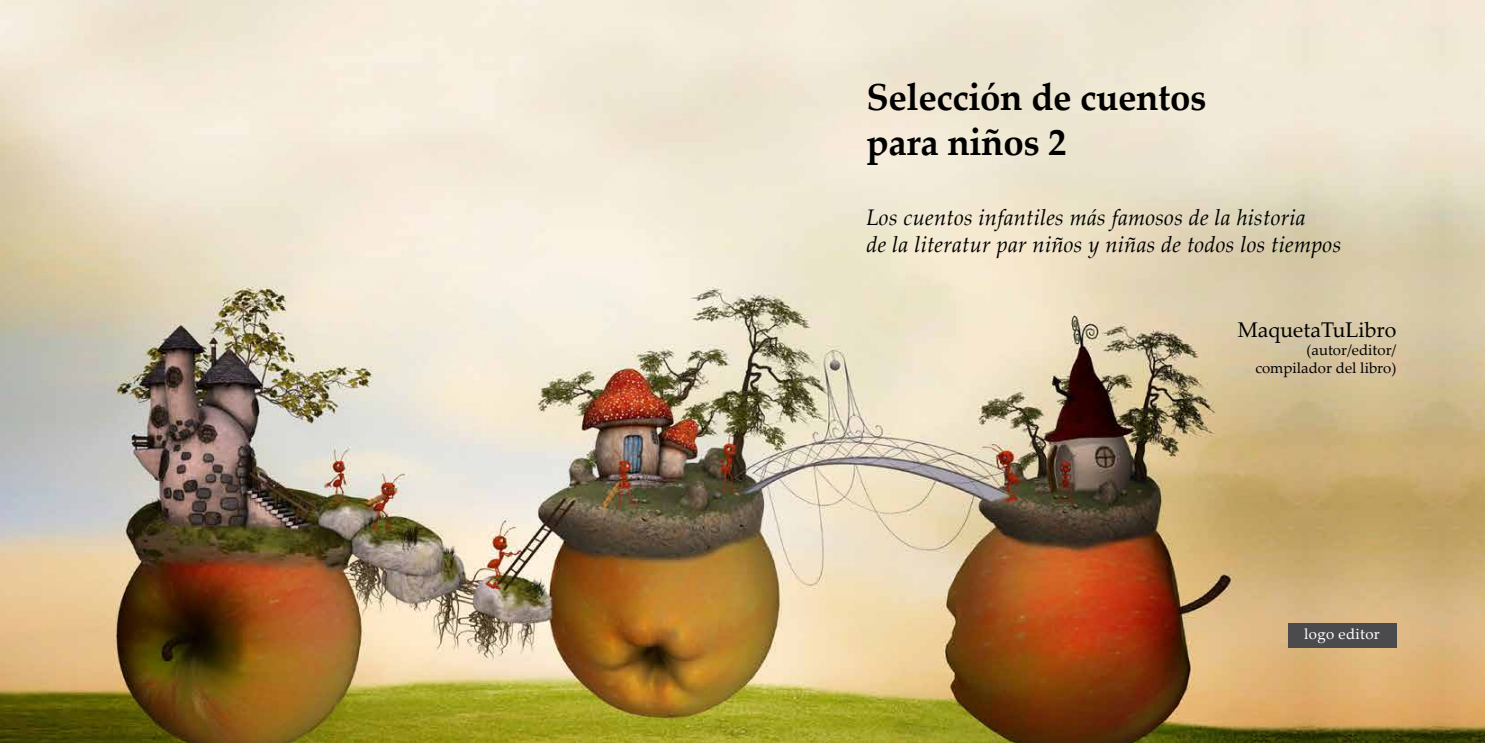
<style>
.page{position:relative;width:1485px;height:743px;background:#fff}
.page>*{position:absolute;margin:0;border:0;box-sizing:border-box;transform-origin:0 0}
.t1{font:700 37.5px/45px "Palatino Linotype";letter-spacing:-.01em;color:#000}
.t2{font:italic 22.5px/27px "Palatino Linotype";letter-spacing:.01em;color:#000}
.t3{font:21.25px "Palatino Linotype";color:#000}
.t4{font:15px/18px "Palatino Linotype";color:#000;text-align:right}
.t5{font:15px "Palatino Linotype";letter-spacing:.02em;color:#fff}
</style>
<div class="page">
<img style="left:0;top:0;width:1485px;height:742px">
<div style="left:1288px;top:623px;width:108px;height:24px;background:#4b4b4d"></div>
<h1 class="t1" style="left:867px;top:73px;width:342px">Selección de cuentos para niños 2</h1>
<p class="t2" style="left:867px;top:202px;width:476px">Los cuentos infantiles más famosos de la historia<br>de la literatur par niños y niñas de todos los tiempos</p>
<p class="t3" style="left:1238px;top:315px;width:160px">MaquetaTuLibro</p>
<p class="t4" style="left:1255px;top:340px;width:142px">(autor/editor/ compilador del libro)</p>
<p class="t5" style="left:1304px;top:623px;width:77px">logo editor</p>
</div>
